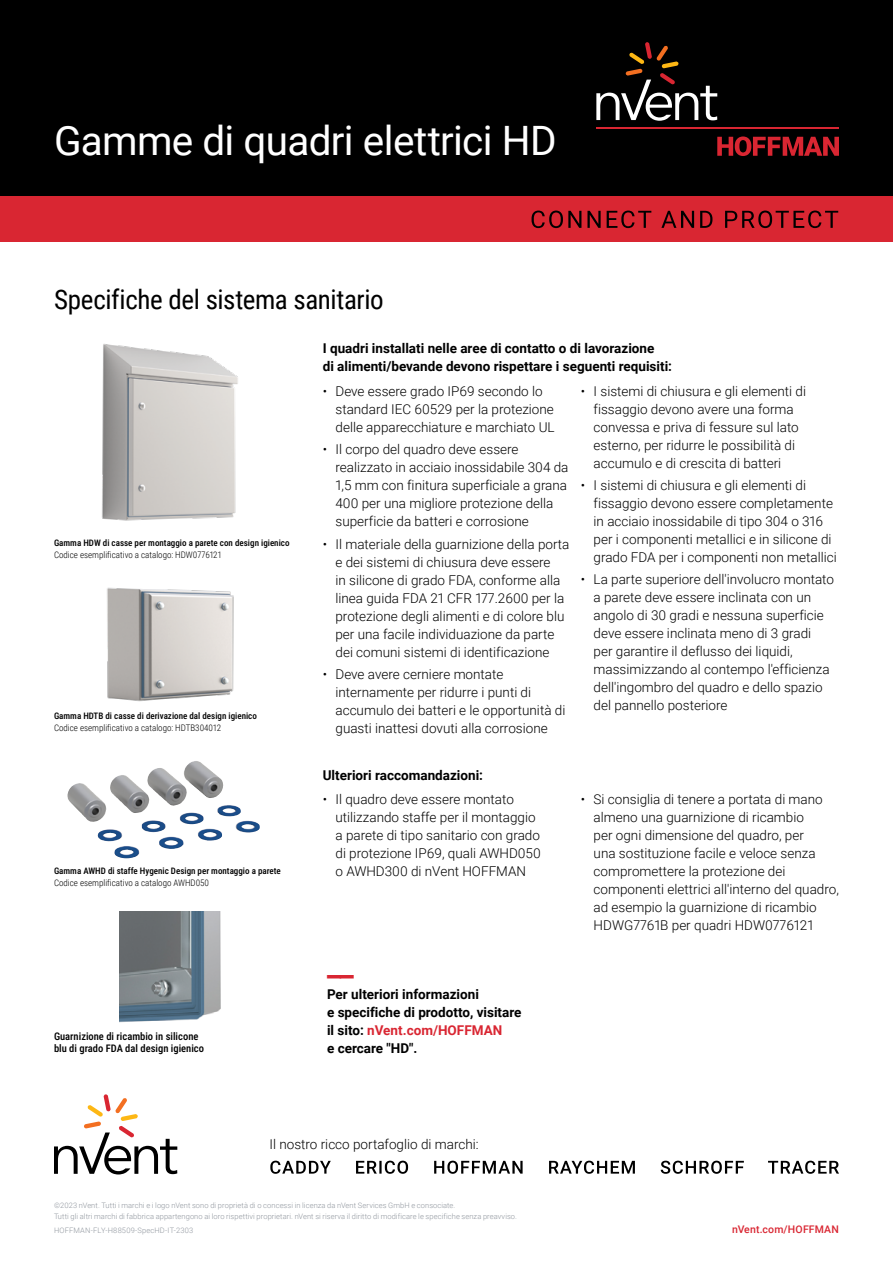
<style>
.page{position:relative;width:893px;height:1263px;background:#fff}
.page>*{position:absolute;margin:0;border:0;box-sizing:border-box;transform-origin:0 0}
.t1{font:40.5px "Roboto";letter-spacing:-.015em;color:#fff}
.t2{font:700 31.5px "Roboto";color:#d92632}
.t3{font:27px "Roboto Condensed";letter-spacing:-.015em;color:#000}
.t4{font:300 13.5px/18px "Roboto";color:#000}
.t5{font:700 13.5px/18px "Roboto";color:#000}
.t6{font:500 10.5px/12px "Roboto Condensed";color:#000}
.t7{font:500 10.5px "Roboto";letter-spacing:.015em;color:#d92632}
.t8{font:500 9px "Roboto Condensed";color:#000}
.t9{font:300 9px "Roboto Condensed";color:#000}
.t10{font:300 7.5px/10.5px "Roboto";letter-spacing:.01em;color:#90969e}
.s1{color:#d92632}
</style>
<div class="page">
<svg style="left:270px;top:1161px;width:569px;height:13px"></svg>
<svg style="left:54px;top:1094px;width:123px;height:80px"></svg>
<div style="left:0;top:0;width:893px;height:196px;background:#000"></div>
<div style="left:0;top:196px;width:893px;height:45px;background:#d92632"></div>
<svg style="left:532px;top:211px;width:306px;height:17px"></svg>
<svg style="left:717px;top:136px;width:122px;height:20px"></svg>
<hr style="left:596px;top:128px;width:243px;height:1px;background:#d92632">
<svg style="left:596px;top:42px;width:121px;height:79px"></svg>
<img style="left:102px;top:344px;width:136px;height:177px">
<img style="left:107px;top:587px;width:126px;height:114px">
<img style="left:154px;top:761px;width:70px;height:37px">
<img style="left:119px;top:912px;width:102px;height:110px">
<h1 class="t1" style="left:54px;top:112px;width:504px">Gamme di quadri elettrici HD</h1>
<h3 class="t3" style="left:54px;top:281px;width:331px">Specifiche del sistema sanitario</h3>
<p class="t8" style="left:54px;top:536px;width:237px">Gamma HDW di casse per montaggio a parete con design igienico</p>
<p class="t9" style="left:54px;top:548px;width:169px">Codice esemplificativo a catalogo: HDW0776121</p>
<p class="t8" style="left:54px;top:710px;width:204px">Gamma HDTB di casse di derivazione dal design igienico</p>
<p class="t9" style="left:54px;top:722px;width:169px">Codice esemplificativo a catalogo: HDTB304012</p>
<p class="t8" style="left:54px;top:864px;width:228px">Gamma AWHD di staffe Hygenic Design per montaggio a parete</p>
<p class="t9" style="left:54px;top:876px;width:157px">Codice esemplificativo a catalogo AWHD050</p>
<p class="t6" style="left:54px;top:1030px;width:152px">Guarnizione di ricambio in silicone blu di grado FDA dal design igienico</p>
<p class="t5" style="left:323px;top:339px;width:351px">I quadri installati nelle aree di contatto o di lavorazione<br>di alimenti/bevande devono rispettare i seguenti requisiti:</p>
<p class="t4" style="left:335px;top:382px;width:221px;text-indent:-13px">• Deve essere grado IP69 secondo lo standard IEC 60529 per la protezione delle apparecchiature e marchiato UL</p>
<p class="t4" style="left:335px;top:440px;width:235px;text-indent:-13px">• Il corpo del quadro deve essere realizzato in acciaio inossidabile 304 da 1,5 mm con finitura superficiale a grana 400 per una migliore protezione della superficie da batteri e corrosione</p>
<p class="t4" style="left:323px;top:534px;width:248px;text-align:center">• Il materiale della guarnizione della porta e dei sistemi di chiusura deve essere<br>in silicone di grado FDA, conforme alla linea guida FDA 21 CFR 177.2600 per la protezione degli alimenti e di colore blu per una facile individuazione da parte<br>dei comuni sistemi di identificazione</p>
<p class="t4" style="left:335px;top:664px;width:231px;text-indent:-13px">• Deve avere cerniere montate internamente per ridurre i punti di accumulo dei batteri e le opportunità di guasti inattesi dovuti alla corrosione</p>
<p class="t4" style="left:594px;top:382px;width:214px;text-indent:-13px">• I sistemi di chiusura e gli elementi di fissaggio devono avere una forma convessa e priva di fessure sul lato esterno, per ridurre le possibilità di accumulo e di crescita di batteri</p>
<p class="t4" style="left:594px;top:476px;width:245px;text-indent:-13px">• I sistemi di chiusura e gli elementi di fissaggio devono essere completamente in acciaio inossidabile di tipo 304 o 316 per i componenti metallici e in silicone di grado FDA per i componenti non metallici</p>
<p class="t4" style="left:594px;top:570px;width:242px;text-indent:-13px">• La parte superiore dell'involucro montato a parete deve essere inclinata con un angolo di 30 gradi e nessuna superficie deve essere inclinata meno di 3 gradi<br>per garantire il deflusso dei liquidi, massimizzando al contempo l'efficienza dell'ingombro del quadro e dello spazio del pannello posteriore</p>
<p class="t5" style="left:323px;top:765px;width:162px">Ulteriori raccomandazioni:</p>
<p class="t4" style="left:335px;top:790px;width:207px;text-indent:-13px">• Il quadro deve essere montato utilizzando staffe per il montaggio a parete di tipo sanitario con grado di protezione IP69, quali AWHD050 o AWHD300 di nVent HOFFMAN</p>
<p class="t4" style="left:594px;top:790px;width:247px;text-indent:-13px">• Si consiglia di tenere a portata di mano almeno una guarnizione di ricambio<br>per ogni dimensione del quadro, per<br>una sostituzione facile e veloce senza compromettere la protezione dei componenti elettrici all'interno del quadro, ad esempio la guarnizione di ricambio HDWG7761B per quadri HDW0776121</p>
<h2 class="t2" style="left:327px;top:941px;width:28px">__</h2>
<p class="t5" style="left:327px;top:984px;width:196px">Per ulteriori informazioni<br>e specifiche di prodotto, visitare il sito: <span class="s1">nVent.com/HOFFMAN<br></span>e cercare "HD".</p>
<p class="t4" style="left:269px;top:1135px;width:211px">Il nostro ricco portafoglio di marchi:</p>
<p class="t10" style="left:54px;top:1200px;width:464px">©2023 nVent. Tutti i marchi e i logo nVent sono di proprietà di o concessi in licenza da nVent Services GmbH e consociate.<br>Tutti gli altri marchi di fabbrica appartengono ai loro rispettivi proprietari. nVent si riserva il diritto di modificare le specifiche senza preavviso.</p>
<p class="t10" style="left:54px;top:1225px;width:141px">HOFFMAN-FLY-H88509-SpecHD-IT-2303</p>
<p class="t7" style="left:732px;top:1222px;width:108px">nVent.com/HOFFMAN</p>
</div>
